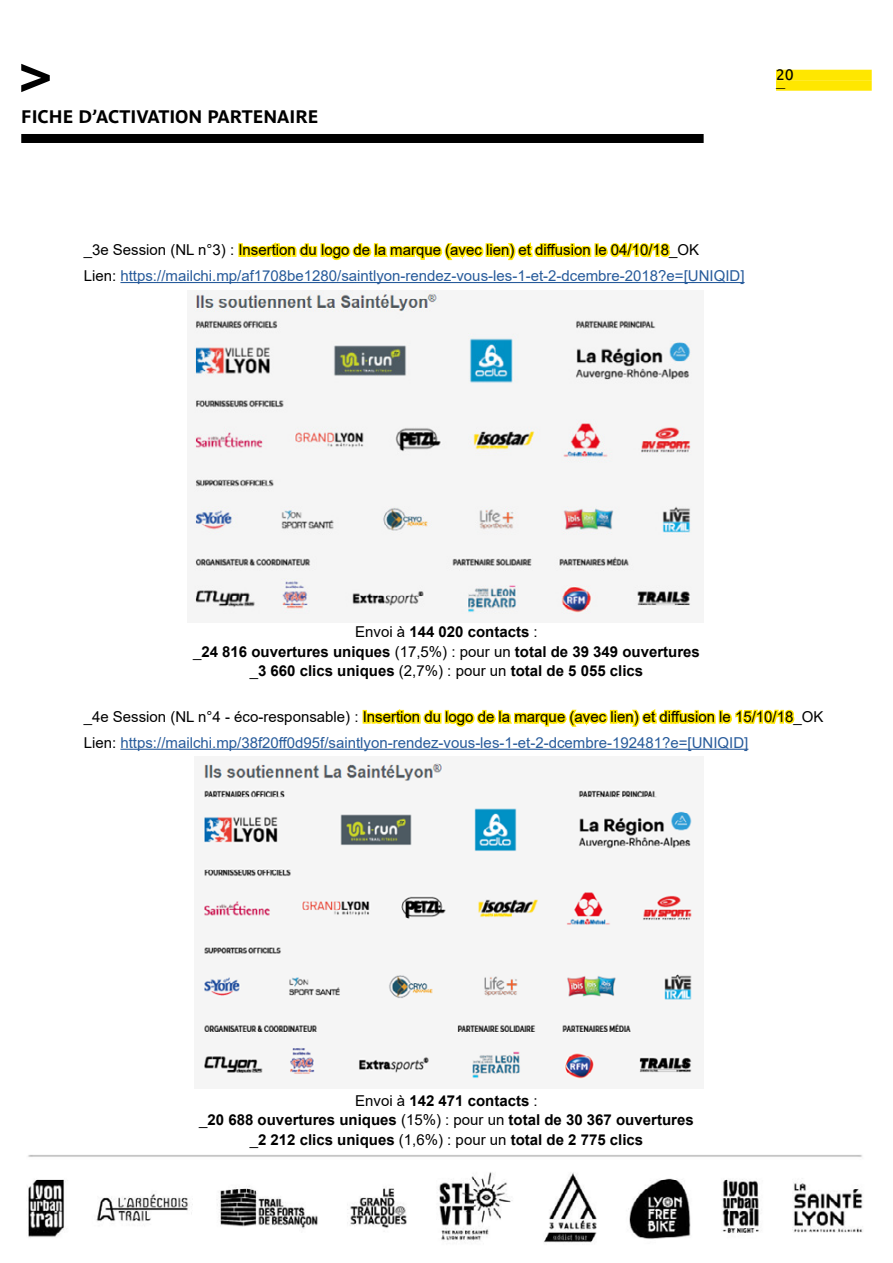
<style>
.page{position:relative;width:893px;height:1263px;background:#fff}
.page>*{position:absolute;margin:0;border:0;box-sizing:border-box;transform-origin:0 0}
.t1{font:700 18px "Parisine Pro";color:#000}
.t2{font:700 15px/19.5px "Arial";color:#000;text-align:center}
.t3{font:15px/25.5px "Arial";color:#000}
.t4{font:15px/25.5px "Arial";color:#275b9b}
.t5{font:15px "Parisine Pro";color:#000}
.t6{font:9px "Parisine Pro";color:#000}
.s1{color:#000}
.s2{font-weight:400}
.s3{color:#275b9b}
</style>
<div class="page">
<div style="left:776px;top:70px;width:96px;height:10px;background:#ffe700"></div>
<div style="left:776px;top:80px;width:96px;height:11px;background:#ffe700"></div>
<div style="left:21px;top:134px;width:683px;height:9px;background:#000"></div>
<svg style="left:21px;top:64px;width:29px;height:28px"></svg>
<img style="left:27px;top:1155px;width:836px;height:88px">
<img style="left:194px;top:290px;width:498px;height:324px">
<img style="left:203px;top:763px;width:490px;height:317px">
<hr style="left:120px;top:282px;width:625px;height:1px;background:#275b9b">
<div style="left:238px;top:243px;width:5px;height:14px;border:3px solid #ffe700"></div>
<svg style="left:241px;top:242px;width:430px;height:19px"></svg>
<hr style="left:120px;top:749px;width:628px;height:1px;background:#275b9b">
<div style="left:363px;top:710px;width:4px;height:14px;border:3px solid #ffe700"></div>
<svg style="left:365px;top:709px;width:430px;height:18px"></svg>
<p class="t1" style="left:21px;top:103px;width:299px">FICHE D’ACTIVATION PARTENAIRE</p>
<p class="t5" style="left:776px;top:64px;width:19px">20</p>
<p class="t6" style="left:776px;top:81px;width:11px">—</p>
<p class="t4" style="left:84px;top:237px;width:662px"><span class="s1">_3e Session (NL n°3) : Insertion du logo de la marque (avec lien) et diffusion le 04/10/18_OK<br>Lien:</span> https://mailchi.mp/af1708be1280/saintlyon-rendez-vous-les-1-et-2-dcembre-2018?e=[UNIQID]</p>
<p class="t2" style="left:193px;top:622px;width:508px"><span class="s2">Envoi à</span> 144 020 contacts <span class="s2">:<br>_</span>24 816 ouvertures uniques <span class="s2">(17,5%) : pour un</span> total de 39 349 ouvertures <span class="s2">_</span>3 660 clics uniques <span class="s2">(2,7%) : pour un</span> total de 5 055 clics</p>
<p class="t3" style="left:84px;top:704px;width:741px">_4e Session (NL n°4 - éco-responsable) : Insertion du logo de la marque (avec lien) et diffusion le 15/10/18_OK<br>Lien: <span class="s3">https://mailchi.mp/38f20ff0d95f/saintlyon-rendez-vous-les-1-et-2-dcembre-192481?e=[UNIQID]</span></p>
<p class="t2" style="left:199px;top:1091px;width:496px"><span class="s2">Envoi à</span> 142 471 contacts <span class="s2">:<br>_</span>20 688 ouvertures uniques <span class="s2">(15%) : pour un</span> total de 30 367 ouvertures <span class="s2">_</span>2 212 clics uniques <span class="s2">(1,6%) : pour un</span> total de 2 775 clics</p>
</div>
